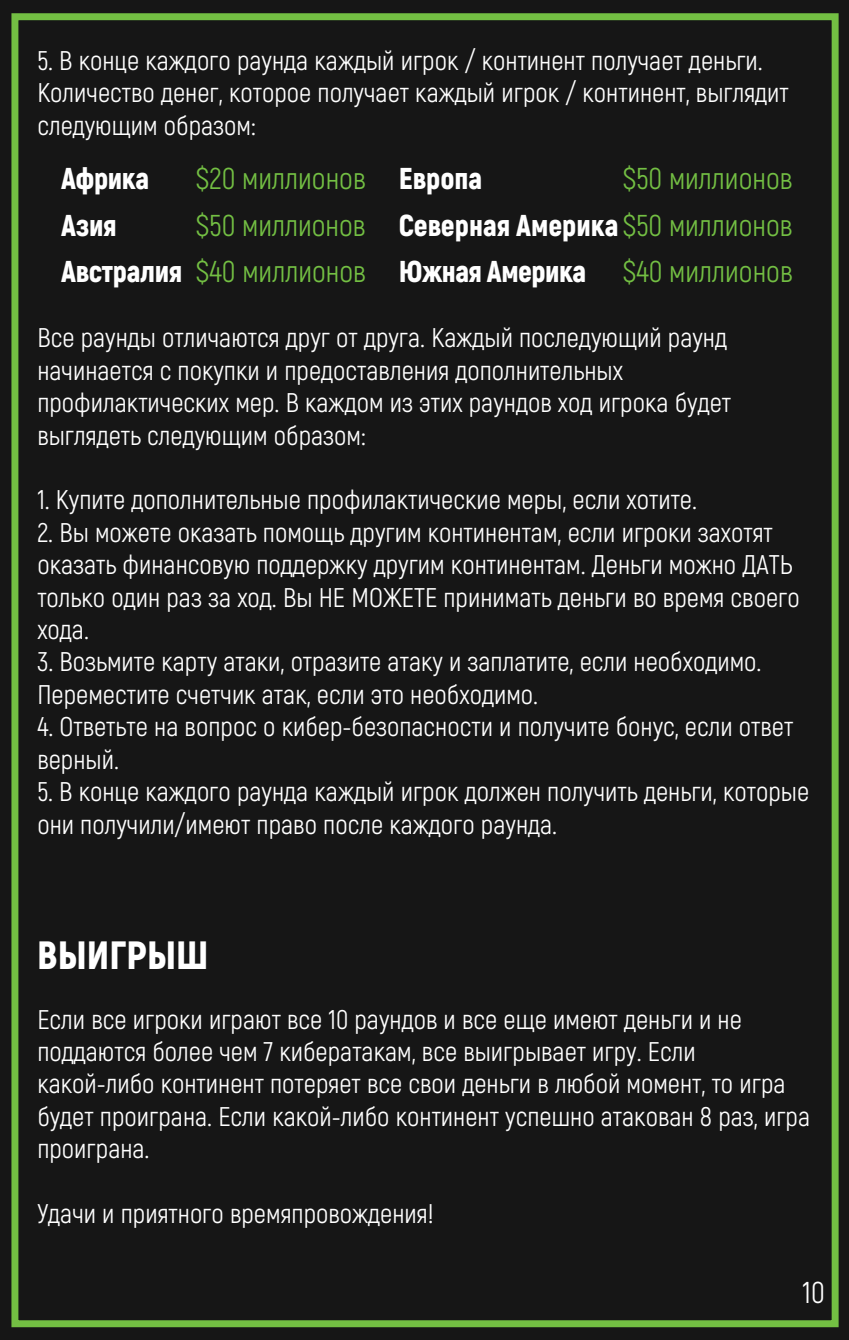
<style>
.page{position:relative;width:849px;height:1340px;background:#fff}
.page>*{position:absolute;margin:0;border:0;box-sizing:border-box;transform-origin:0 0}
.t1{font:900 39.38px "Akrobat";color:#fff}
.t2{font:30.15px/46.6px "Akrobat";color:#73bf43;text-align:right}
.t3{font:900 30.15px "Akrobat";color:#fff}
.t4{font:30.15px "Akrobat";color:#fff}
.t5{font:27px/32.4px "Akrobat";color:#fff}
.s1{font-weight:900;color:#fff}
</style>
<div class="page">
<div style="left:0;top:0;width:848px;height:1339px;background:#161616"></div>
<div style="left:11px;top:13px;width:827px;height:1314px;border:7px solid #73bf43"></div>
<p class="t5" style="left:37px;top:44px;width:752px">5. В конце каждого раунда каждый игрок / континент получает деньги.<br>Количество денег, которое получает каждый игрок / континент, выглядит следующим образом:</p>
<p class="t3" style="left:61px;top:159px;width:90px">Африка</p>
<p class="t2" style="left:196px;top:155px;width:171px">$20 миллионов</p>
<p class="t3" style="left:61px;top:206px;width:57px">Азия</p>
<p class="t2" style="left:61px;top:203px;width:306px;line-height:45.2px">$50 миллионов<br><span class="s1">Австралия</span> $40 миллионов</p>
<p class="t2" style="left:398px;top:155px;width:395px;text-align:justify;text-indent:224px">$50 миллионов <span class="s1">Северная Америка</span> $50 миллионов <span class="s1">Южная Америка</span> $40 миллионов</p>
<p class="t3" style="left:398px;top:159px;width:85px">Европа</p>
<p class="t5" style="left:37px;top:322px;width:695px">Все раунды отличаются друг от друга. Каждый последующий раунд начинается с покупки и предоставления дополнительных профилактических мер. В каждом из этих раундов ход игрока будет выглядеть следующим образом:</p>
<p class="t5" style="left:37px;top:484px;width:661px">1. Купите дополнительные профилактические меры, если хотите.</p>
<p class="t5" style="left:37px;top:516px;width:763px">2. Вы можете оказать помощь другим континентам, если игроки захотят оказать финансовую поддержку другим континентам. Деньги можно ДАТЬ только один раз за ход. Вы НЕ МОЖЕТЕ принимать деньги во время своего хода.</p>
<p class="t5" style="left:37px;top:646px;width:725px">3. Возьмите карту атаки, отразите атаку и заплатите, если необходимо.<br>Переместите счетчик атак, если это необходимо.</p>
<p class="t5" style="left:37px;top:710px;width:757px">4. Ответьте на вопрос о кибер-безопасности и получите бонус, если ответ верный.</p>
<p class="t5" style="left:37px;top:775px;width:773px">5. В конце каждого раунда каждый игрок должен получить деньги, которые они получили/имеют право после каждого раунда.</p>
<h1 class="t1" style="left:37px;top:929px;width:172px">ВЫИГРЫШ</h1>
<p class="t5" style="left:37px;top:1003px;width:774px">Если все игроки играют все 10 раундов и все еще имеют деньги и не поддаются более чем 7 кибератакам, все выигрывает игру. Если какой-либо континент потеряет все свои деньги в любой момент, то игра будет проиграна. Если какой-либо континент успешно атакован 8 раз, игра проиграна.</p>
<p class="t5" style="left:37px;top:1197px;width:398px">Удачи и приятного времяпровождения!</p>
<p class="t4" style="left:802px;top:1274px;width:23px">10</p>
</div>
